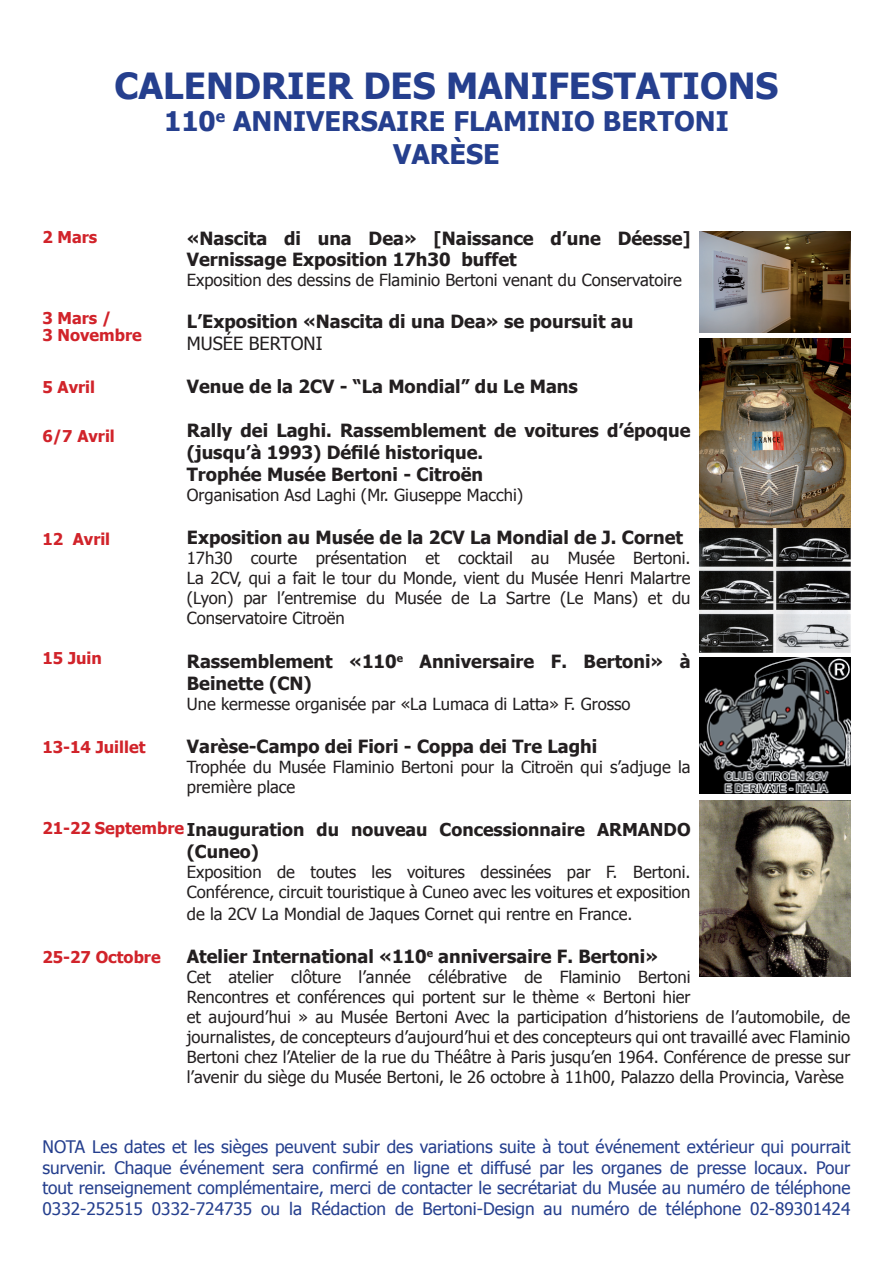
<style>
.page{position:relative;width:893px;height:1263px;background:#fff}
.page>*{position:absolute;margin:0;border:0;box-sizing:border-box;transform-origin:0 0}
.t1{font:700 36px "Tahoma";color:#253f8e}
.t2{font:700 27px/32.4px "Tahoma";color:#253f8e;text-align:center}
.t3{font:700 18.15px/21.8px "Tahoma";color:#231f20}
.t4{font:700 17.7px/21.8px "Tahoma";color:#231f20}
.t5{font:17.25px/20.7px "Tahoma";color:#253f8e;text-align:justify}
.t6{font:16.65px/20px "Tahoma";color:#231f20}
.t7{font:700 16.2px/16.2px "Tahoma";color:#d1232a}
.s1{font-weight:400}
</style>
<div class="page">
<img style="left:699px;top:231px;width:151px;height:101px">
<img style="left:699px;top:339px;width:151px;height:313px">
<img style="left:699px;top:800px;width:151px;height:176px">
<img style="left:699px;top:658px;width:151px;height:135px">
<p class="t1" style="left:115px;top:60px;width:665px">CALENDRIER DES MANIFESTATIONS</p>
<p class="t2" style="left:164px;top:103px;width:566px">110<sup>e</sup> ANNIVERSAIRE FLAMINIO BERTONI<br>VARÈSE</p>
<p class="t3" style="left:187px;top:226px;width:505px">«Nascita di una Dea» [Naissance d’une Déesse]<br>Vernissage Exposition 17h30 buffet</p>
<p class="t6" style="left:187px;top:270px;width:497px">Exposition des dessins de Flaminio Bertoni venant du Conservatoire</p>
<p class="t3" style="left:187px;top:309px;width:448px">L’Exposition «Nascita di una Dea» se poursuit au<br><span class="s1">MUSÉE BERTONI</span></p>
<p class="t3" style="left:187px;top:375px;width:392px">Venue de la 2CV - “La Mondial” du Le Mans</p>
<p class="t3" style="left:187px;top:418px;width:505px">Rally dei Laghi. Rassemblement de voitures d’époque (jusqu’à 1993) Défilé historique.<br>Trophée Musée Bertoni - Citroën</p>
<p class="t6" style="left:187px;top:484px;width:338px">Organisation Asd Laghi (Mr. Giuseppe Macchi)</p>
<p class="t3" style="left:187px;top:526px;width:498px">Exposition au Musée de la 2CV La Mondial de J. Cornet</p>
<p class="t6" style="left:187px;top:547px;width:505px;text-align:justify">17h30 courte présentation et cocktail au Musée Bertoni.<br>La 2CV, qui a fait le tour du Monde, vient du Musée Henri Malartre (Lyon) par l’entremise du Musée de La Sartre (Le Mans) et du Conservatoire Citroën</p>
<p class="t3" style="left:187px;top:649px;width:505px">Rassemblement «110<sup>e</sup> Anniversaire F. Bertoni» à<br>Beinette (CN)</p>
<p class="t6" style="left:187px;top:693px;width:445px">Une kermesse organisée par «La Lumaca di Latta» F. Grosso</p>
<p class="t3" style="left:187px;top:734px;width:412px">Varèse-Campo dei Fiori - Coppa dei Tre Laghi</p>
<p class="t6" style="left:187px;top:756px;width:505px">Trophée du Musée Flaminio Bertoni pour la Citroën qui s’adjuge la première place</p>
<p class="t4" style="left:187px;top:818px;width:505px">Inauguration du nouveau Concessionnaire ARMANDO (Cuneo)</p>
<p class="t6" style="left:187px;top:861px;width:505px">Exposition de toutes les voitures dessinées par F. Bertoni.<br>Conférence, circuit touristique à Cuneo avec les voitures et exposition</p>
<p class="t6" style="left:187px;top:903px;width:447px">de la 2CV La Mondial de Jaques Cornet qui rentre en France.</p>
<p class="t3" style="left:187px;top:945px;width:473px">Atelier International «110<sup>e</sup> anniversaire F. Bertoni»</p>
<p class="t6" style="left:187px;top:966px;width:665px">Cet atelier clôture l’année célébrative de Flaminio Bertoni<br>Rencontres et conférences qui portent sur le thème « Bertoni hier<br>et aujourd’hui » au Musée Bertoni Avec la participation d’historiens de l’automobile, de journalistes, de concepteurs d’aujourd’hui et des concepteurs qui ont travaillé avec Flaminio Bertoni chez l’Atelier de la rue du Théâtre à Paris jusqu’en 1964. Conférence de presse sur l’avenir du siège du Musée Bertoni, le 26 octobre à 11h00, Palazzo della Provincia, Varèse</p>
<p class="t7" style="left:43px;top:228px;width:56px">2 Mars</p>
<p class="t7" style="left:43px;top:309px;width:101px">3 Mars /<br>3 Novembre</p>
<p class="t7" style="left:43px;top:378px;width:54px">5 Avril</p>
<p class="t7" style="left:43px;top:427px;width:74px">6/7 Avril</p>
<p class="t7" style="left:43px;top:530px;width:69px">12 Avril</p>
<p class="t7" style="left:43px;top:649px;width:61px">15 Juin</p>
<p class="t7" style="left:43px;top:738px;width:104px">13-14 Juillet</p>
<p class="t7" style="left:43px;top:819px;width:143px">21-22 Septembre</p>
<p class="t7" style="left:43px;top:948px;width:120px">25-27 Octobre</p>
<p class="t5" style="left:43px;top:1135px;width:809px">NOTA Les dates et les sièges peuvent subir des variations suite à tout événement extérieur qui pourrait survenir. Chaque événement sera confirmé en ligne et diffusé par les organes de presse locaux. Pour tout renseignement complémentaire, merci de contacter le secrétariat du Musée au numéro de téléphone 0332-252515 0332-724735 ou la Rédaction de Bertoni-Design au numéro de téléphone 02-89301424</p>
</div>
